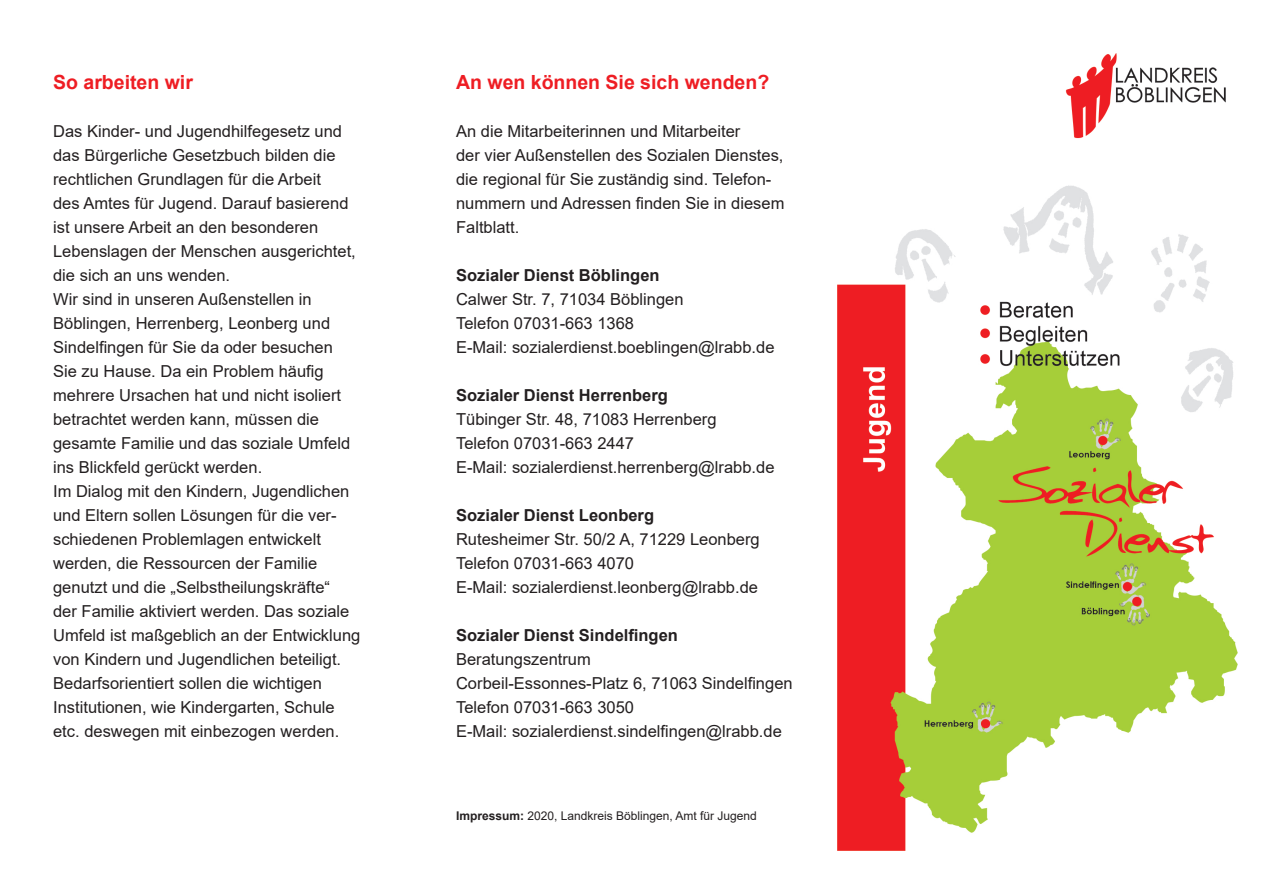
<style>
.page{position:relative;width:1263px;height:893px;background:#fff}
.page>*{position:absolute;margin:0;border:0;box-sizing:border-box;transform-origin:0 0}
.t1{font:700 19.5px "Arial";color:#ee1d23}
.t2{font:16.5px/24px "Arial";color:#231f20}
.t3{font:700 16.5px "Arial";color:#231f20}
.t4{font:12px "Arial";color:#231f20}
.s1{font-weight:700}
</style>
<div class="page">
<img style="left:838px;top:53px;width:400px;height:797px">
<p class="t1" style="left:53px;top:68px;width:141px">So arbeiten wir</p>
<p class="t2" style="left:53px;top:119px;width:309px">Das Kinder- und Jugendhilfegesetz und das Bürgerliche Gesetzbuch bilden die rechtlichen Grundlagen für die Arbeit<br>des Amtes für Jugend. Darauf basierend ist unsere Arbeit an den besonderen Lebenslagen der Menschen ausgerichtet, die sich an uns wenden.<br>Wir sind in unseren Außenstellen in Böblingen, Herrenberg, Leonberg und Sindelfingen für Sie da oder besuchen Sie zu Hause. Da ein Problem häufig mehrere Ursachen hat und nicht isoliert betrachtet werden kann, müssen die gesamte Familie und das soziale Umfeld ins Blickfeld gerückt werden.<br>Im Dialog mit den Kindern, Jugendlichen und Eltern sollen Lösungen für die ver&shy;schiedenen Problemlagen entwickelt werden, die Ressourcen der Familie genutzt und die „Selbstheilungskräfte“<br>der Familie aktiviert werden. Das soziale Umfeld ist maßgeblich an der Entwicklung von Kindern und Jugendlichen beteiligt.<br>Bedarfsorientiert sollen die wichtigen Institutionen, wie Kindergarten, Schule etc. deswegen mit einbezogen werden.</p>
<p class="t1" style="left:456px;top:68px;width:315px">An wen können Sie sich wenden?</p>
<p class="t2" style="left:456px;top:119px;width:330px">An die Mitarbeiterinnen und Mitarbeiter<br>der vier Außenstellen des Sozialen Dienstes, die regional für Sie zuständig sind. Telefon&shy;nummern und Adressen finden Sie in diesem Faltblatt.</p>
<p class="t3" style="left:456px;top:263px;width:205px">Sozialer Dienst Böblingen</p>
<p class="t2" style="left:456px;top:287px;width:320px">Calwer Str. 7, 71034 Böblingen<br>Telefon 07031-663 1368<br>E-Mail: sozialerdienst.boeblingen@lrabb.de</p>
<p class="t3" style="left:456px;top:383px;width:213px">Sozialer Dienst Herrenberg</p>
<p class="t2" style="left:456px;top:407px;width:320px">Tübinger Str. 48, 71083 Herrenberg<br>Telefon 07031-663 2447<br>E-Mail: sozialerdienst.herrenberg@lrabb.de</p>
<p class="t3" style="left:456px;top:503px;width:200px">Sozialer Dienst Leonberg</p>
<p class="t2" style="left:456px;top:527px;width:305px">Rutesheimer Str. 50/2 A, 71229 Leonberg<br>Telefon 07031-663 4070<br>E-Mail: sozialerdienst.leonberg@lrabb.de</p>
<p class="t3" style="left:456px;top:623px;width:223px">Sozialer Dienst Sindelfingen</p>
<p class="t2" style="left:456px;top:647px;width:338px">Beratungszentrum<br>Corbeil-Essonnes-Platz 6, 71063 Sindelfingen Telefon 07031-663 3050<br>E-Mail: sozialerdienst.sindelfingen@lrabb.de</p>
<p class="t4" style="left:456px;top:808px;width:302px"><span class="s1">Impressum:</span> 2020, Landkreis Böblingen, Amt für Jugend</p>
</div>
